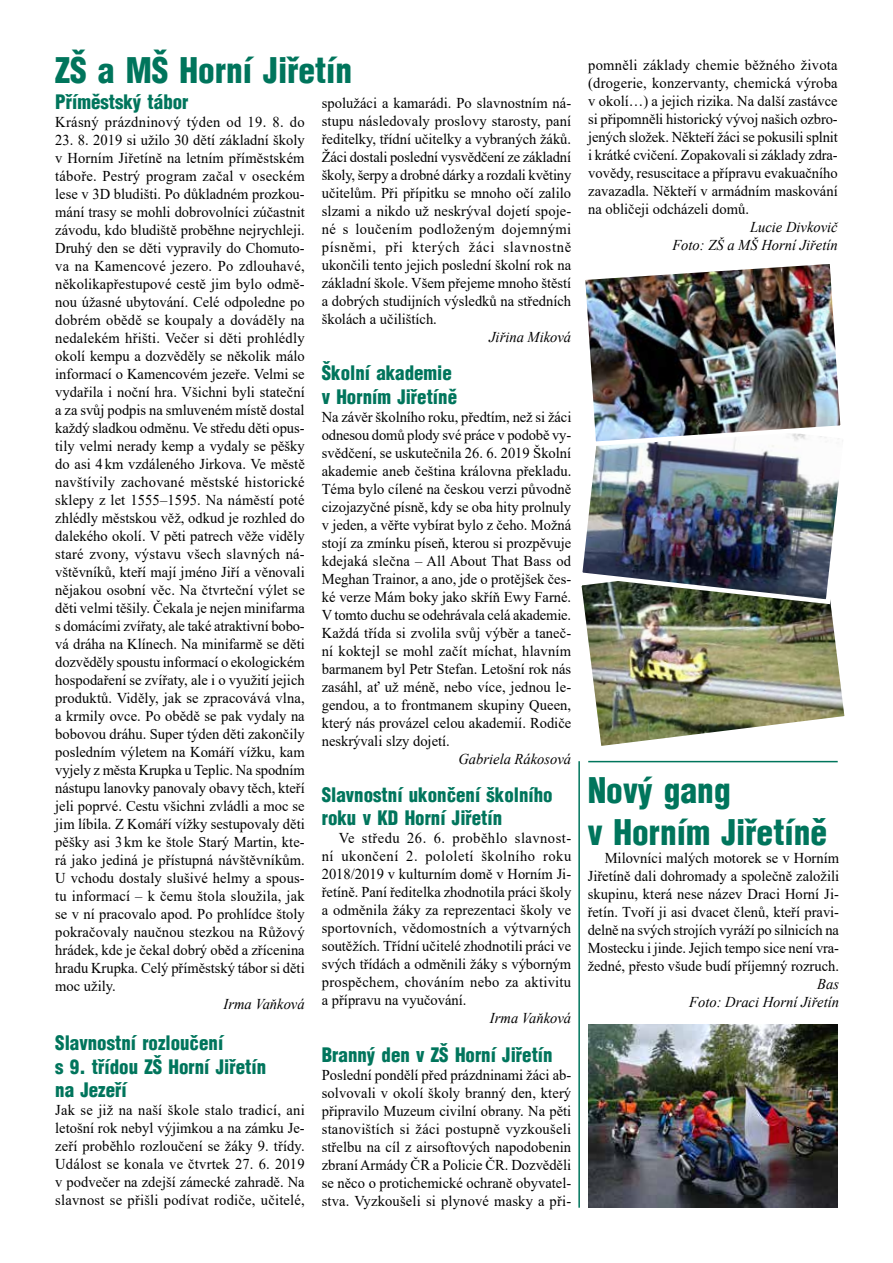
<style>
.page{position:relative;width:893px;height:1263px;background:#fff}
.page>*{position:absolute;margin:0;border:0;box-sizing:border-box;transform-origin:0 0}
.t1{font:34.5px/41.4px "Switzerland Cond Black CE";color:#00755c}
.t2{font:19.5px/23.4px "Switzerland Cond Black CE";color:#00755c}
.t3{font:15px/18px "Times New Roman";color:#000;text-align:justify}
.t4{font:italic 15px/18px "Times New Roman";color:#000;text-align:right}
.t5{font:15px "Times New Roman";letter-spacing:.02em;color:#000}
</style>
<div class="page">
<img style="left:584px;top:607px;width:261px;height:139px">
<img style="left:581px;top:449px;width:258px;height:158px">
<img style="left:585px;top:264px;width:258px;height:185px">
<img style="left:588px;top:1024px;width:250px;height:184px">
<hr style="left:588px;top:761px;width:250px;height:1px;background:#00755c">
<hr style="left:578px;top:761px;width:2px;height:447px;background:#00755c">
<h1 class="t1" style="left:55px;top:49px;width:299px">ZŠ a MŠ Horní Jiřetín</h1>
<h2 class="t2" style="left:55px;top:89px;width:135px">Příměstský tábor</h2>
<p class="t5" style="left:55px;top:111px;width:251px">Krásný prázdninový týden od 19. 8. do</p>
<p class="t3" style="left:55px;top:130px;width:251px">23. 8. 2019 si užilo 30 dětí základní školy v Horním Jiřetíně na letním příměstském táboře. Pestrý program začal v oseckém lese v 3D bludišti. Po důkladném prozkou&shy;mání trasy se mohli dobrovolníci zúčastnit závodu, kdo bludiště proběhne nejrychleji.<br>Druhý den se děti vypravily do Chomuto&shy;va na Kamencové jezero. Po zdlouhavé, několikapřestupové cestě jim bylo odmě&shy;nou úžasné ubytování. Celé odpoledne po dobrém obědě se koupaly a dováděly na nedalekém hřišti. Večer si děti prohlédly okolí kempu a dozvěděly se několik málo informací o Kamencovém jezeře. Velmi se vydařila i noční hra. Všichni byli stateční a za svůj podpis na smluveném místě dostal každý sladkou odměnu. Ve středu děti opus&shy;tily velmi nerady kemp a vydaly se pěšky do asi 4 km vzdáleného Jirkova. Ve městě navštívily zachované městské historické sklepy z let 1555–1595. Na náměstí poté zhlédly městskou věž, odkud je rozhled do dalekého okolí. V pěti patrech věže viděly staré zvony, výstavu všech slavných ná&shy;vštěvníků, kteří mají jméno Jiří a věnovali nějakou osobní věc. Na čtvrteční výlet se děti velmi těšily. Čekala je nejen minifarma s domácími zvířaty, ale také atraktivní bobo&shy;vá dráha na Klínech. Na minifarmě se děti dozvěděly spoustu informací o ekologickém hospodaření se zvířaty, ale i o využití jejich produktů. Viděly, jak se zpracovává vlna, a krmily ovce. Po obědě se pak vydaly na bobovou dráhu. Super týden děti zakončily posledním výletem na Komáří vížku, kam vyjely z města Krupka u Teplic. Na spodním nástupu lanovky panovaly obavy těch, kteří jeli poprvé. Cestu všichni zvládli a moc se jim líbila. Z Komáří vížky sestupovaly děti pěšky asi 3 km ke štole Starý Martin, kte&shy;rá jako jediná je přístupná návštěvníkům.<br>U vchodu dostaly slušivé helmy a spous&shy;tu informací – k čemu štola sloužila, jak se v ní pracovalo apod. Po prohlídce štoly pokračovaly naučnou stezkou na Růžový hrádek, kde je čekal dobrý oběd a zřícenina hradu Krupka. Celý příměstský tábor si děti moc užily.</p>
<p class="t4" style="left:223px;top:994px;width:83px">Irma Vaňková</p>
<h2 class="t2" style="left:55px;top:1031px;width:212px">Slavnostní rozloučení<br>s 9. třídou ZŠ Horní Jiřetín na Jezeří</h2>
<p class="t3" style="left:55px;top:1100px;width:251px">Jak se již na naší škole stalo tradicí, ani letošní rok nebyl výjimkou a na zámku Je&shy;zeří proběhlo rozloučení se žáky 9. třídy.<br>Událost se konala ve čtvrtek 27. 6. 2019 v podvečer na zdejší zámecké zahradě. Na slavnost se přišli podívat rodiče, učitelé,</p>
<p class="t3" style="left:322px;top:93px;width:251px">spolužáci a kamarádi. Po slavnostním ná&shy;stupu následovaly proslovy starosty, paní ředitelky, třídní učitelky a vybraných žáků.<br>Žáci dostali poslední vysvědčení ze základní školy, šerpy a drobné dárky a rozdali květiny učitelům. Při přípitku se mnoho očí zalilo slzami a nikdo už neskrýval dojetí spoje&shy;né s loučením podloženým dojemnými písněmi, při kterých žáci slavnostně ukončili tento jejich poslední školní rok na základní škole. Všem přejeme mnoho štěstí a dobrých studijních výsledků na středních školách a učilištích.</p>
<p class="t4" style="left:489px;top:327px;width:84px">Jiřina Miková</p>
<h2 class="t2" style="left:322px;top:361px;width:137px">Školní akademie v Horním Jiřetíně</h2>
<p class="t3" style="left:322px;top:407px;width:251px">Na závěr školního roku, předtím, než si žáci odnesou domů plody své práce v podobě vy&shy;svědčení, se uskutečnila 26. 6. 2019 Školní akademie aneb čeština královna překladu.<br>Téma bylo cílené na českou verzi původně cizojazyčné písně, kdy se oba hity prolnuly v jeden, a věřte vybírat bylo z čeho. Možná stojí za zmínku píseň, kterou si prozpěvuje kdejaká slečna – All About That Bass od Meghan Trainor, a ano, jde o protějšek čes&shy;ké verze Mám boky jako skříň Ewy Farné.<br>V tomto duchu se odehrávala celá akademie.<br>Každá třída si zvolila svůj výběr a taneč&shy;ní koktejl se mohl začít míchat, hlavním barmanem byl Petr Stefan. Letošní rok nás zasáhl, ať už méně, nebo více, jednou le&shy;gendou, a to frontmanem skupiny Queen, který nás provázel celou akademií. Rodiče neskrývali slzy dojetí.</p>
<p class="t4" style="left:458px;top:749px;width:114px">Gabriela Rákosová</p>
<h2 class="t2" style="left:322px;top:782px;width:232px">Slavnostní ukončení školního roku v KD Horní Jiřetín</h2>
<p class="t3" style="left:322px;top:829px;width:251px;text-indent:17px">Ve středu 26. 6. proběhlo slavnost&shy;ní ukončení 2. pololetí školního roku 2018/2019 v kulturním domě v Horním Ji&shy;řetíně. Paní ředitelka zhodnotila práci školy a odměnila žáky za reprezentaci školy ve sportovních, vědomostních a výtvarných soutěžích. Třídní učitelé zhodnotili práci ve svých třídách a odměnili žáky s výborným prospěchem, chováním nebo za aktivitu a přípravu na vyučování.</p>
<p class="t4" style="left:490px;top:1009px;width:83px">Irma Vaňková</p>
<h2 class="t2" style="left:322px;top:1042px;width:232px">Branný den v ZŠ Horní Jiřetín</h2>
<p class="t3" style="left:322px;top:1065px;width:251px">Poslední pondělí před prázdninami žáci ab&shy;solvovali v okolí školy branný den, který připravilo Muzeum civilní obrany. Na pěti stanovištích si žáci postupně vyzkoušeli střelbu na cíl z airsoftových napodobenin zbraní Armády ČR a Policie ČR. Dozvěděli se něco o protichemické ochraně obyvatel&shy;stva. Vyzkoušeli si plynové masky a při-</p>
<p class="t3" style="left:588px;top:55px;width:251px">pomněli základy chemie běžného života (drogerie, konzervanty, chemická výroba v okolí…) a jejich rizika. Na další zastávce si připomněli historický vývoj našich ozbro&shy;jených složek. Někteří žáci se pokusili splnit i krátké cvičení. Zopakovali si základy zdra&shy;vovědy, resuscitace a přípravu evakuačního zavazadla. Někteří v armádním maskování na obličeji odcházeli domů.</p>
<p class="t4" style="left:672px;top:218px;width:167px">Lucie Divkovič<br>Foto: ZŠ a MŠ Horní Jiřetín</p>
<h1 class="t1" style="left:588px;top:769px;width:241px">Nový gang<br>v Horním Jiřetíně</h1>
<p class="t3" style="left:588px;top:848px;width:253px;text-indent:17px">Milovníci malých motorek se v Horním Jiřetíně dali dohromady a společně založili skupinu, která nese název Draci Horní Ji&shy;řetín. Tvoří ji asi dvacet členů, kteří pravi&shy;delně na svých strojích vyráží po silnicích na Mostecku i jinde. Jejich tempo sice není vra&shy;žedné, přesto všude budí příjemný rozruch.</p>
<p class="t4" style="left:689px;top:974px;width:151px">Bas<br>Foto: Draci Horní Jiřetín</p>
</div>
